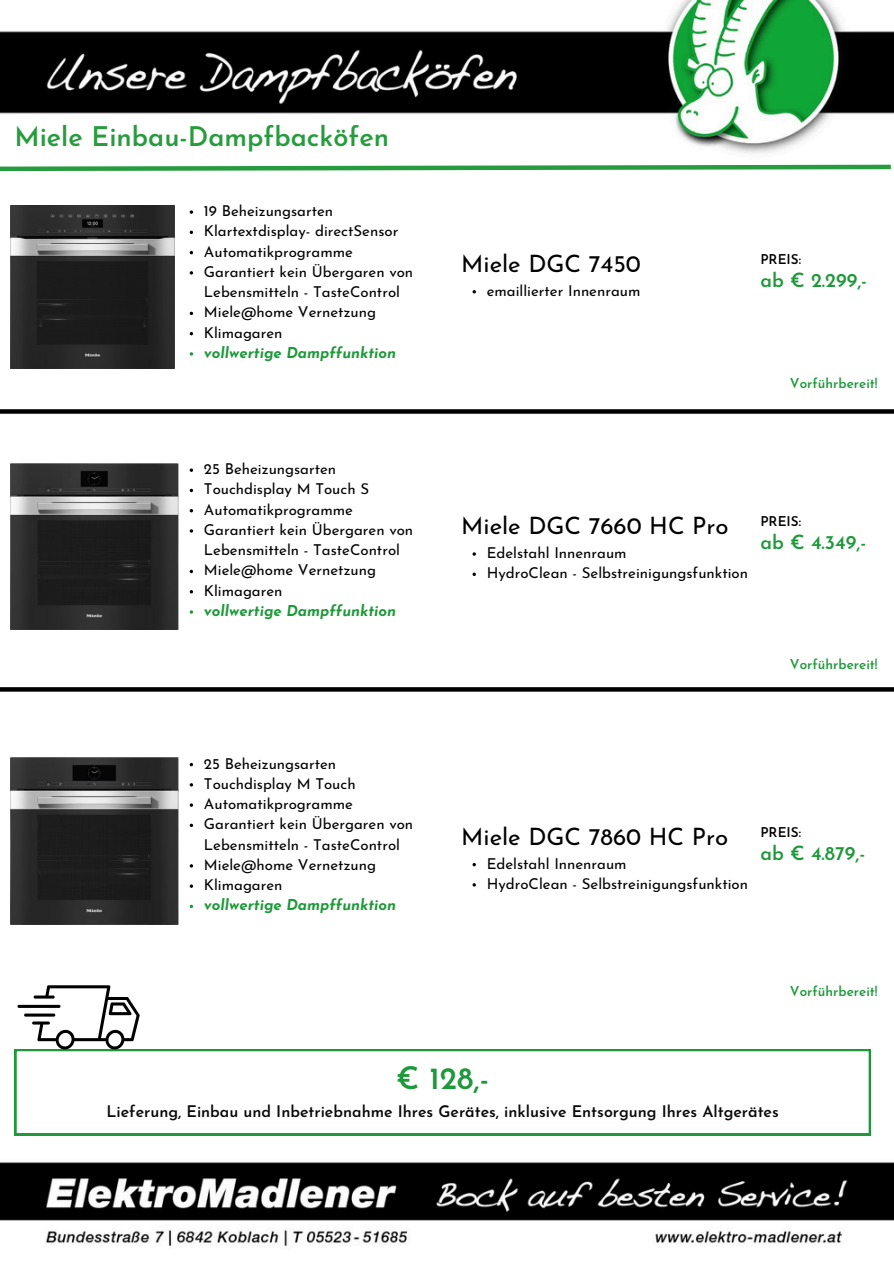
<style>
.page{position:relative;width:894px;height:1264px;background:#fff}
.page>*{position:absolute;margin:0;border:0;box-sizing:border-box;transform-origin:0 0}
.t1{font:600 30.9px "Josefin Sans";color:#1e993a}
.t2{font:600 27px "Josefin Sans";color:#279c3e}
.t3{font:24px "Josefin Sans";color:#000}
.t4{font:600 19.5px "Josefin Sans";color:#1e993a}
.t5{font:600 15.9px "Josefin Sans";color:#080808}
.t6{font:15px/20.2px "Josefin Sans";color:#000}
.t7{font:italic 700 15px "Josefin Sans";color:#1e993a}
.t8{font:600 13.5px "Josefin Sans";color:#1e993a}
.t9{font:600 13.5px "Josefin Sans";color:#000}
</style>
<div class="page">
<img style="left:0;top:0;width:893px;height:1246px">
<svg style="left:14px;top:1049px;width:856px;height:86px"></svg>
<svg style="left:0;top:162px;width:893px;height:11px"></svg>
<svg style="left:17px;top:985px;width:123px;height:64px"></svg>
<div style="left:0;top:409px;width:893px;height:5px;background:#000"></div>
<svg style="left:0;top:687px;width:893px;height:4px;background:#0b0b0b"></svg>
<svg style="left:472px;top:552px;width:4px;height:3px"></svg>
<svg style="left:472px;top:572px;width:4px;height:4px"></svg>
<img style="left:10px;top:205px;width:165px;height:163px">
<svg style="left:190px;top:468px;width:3px;height:4px"></svg>
<img style="left:10px;top:463px;width:168px;height:167px">
<img style="left:10px;top:757px;width:168px;height:167px">
<svg style="left:472px;top:290px;width:4px;height:3px"></svg>
<svg style="left:190px;top:210px;width:3px;height:4px"></svg>
<svg style="left:472px;top:863px;width:4px;height:3px"></svg>
<svg style="left:472px;top:883px;width:4px;height:3px"></svg>
<svg style="left:190px;top:823px;width:3px;height:4px"></svg>
<svg style="left:190px;top:904px;width:3px;height:4px"></svg>
<p class="t2" style="left:14px;top:126px;width:376px">Miele Einbau-Dampfbacköfen</p>
<p class="t6" style="left:204px;top:202px;width:131px">19 Beheizungsarten</p>
<p class="t6" style="left:204px;top:222px;width:196px">Klartextdisplay- directSensor</p>
<p class="t6" style="left:204px;top:243px;width:150px">Automatikprogramme</p>
<p class="t6" style="left:204px;top:263px;width:211px">Garantiert kein Übergaren von<br>Lebensmitteln - TasteControl</p>
<h2 class="t6" style="left:204px;top:303px;width:174px">Miele@home Vernetzung</h2>
<p class="t6" style="left:204px;top:324px;width:80px">Klimagaren</p>
<p class="t7" style="left:204px;top:346px;width:193px">vollwertige Dampffunktion</p>
<p class="t6" style="left:204px;top:460px;width:134px">25 Beheizungsarten</p>
<p class="t6" style="left:204px;top:480px;width:167px">Touchdisplay M Touch S</p>
<p class="t6" style="left:204px;top:501px;width:150px">Automatikprogramme</p>
<p class="t6" style="left:204px;top:521px;width:211px">Garantiert kein Übergaren von<br>Lebensmitteln - TasteControl</p>
<p class="t6" style="left:204px;top:561px;width:174px">Miele@home Vernetzung</p>
<p class="t6" style="left:204px;top:582px;width:80px">Klimagaren</p>
<h2 class="t7" style="left:204px;top:604px;width:193px">vollwertige Dampffunktion</h2>
<p class="t6" style="left:204px;top:754px;width:134px">25 Beheizungsarten</p>
<p class="t6" style="left:204px;top:775px;width:153px">Touchdisplay M Touch</p>
<p class="t6" style="left:204px;top:795px;width:150px">Automatikprogramme</p>
<p class="t6" style="left:204px;top:815px;width:211px">Garantiert kein Übergaren von<br>Lebensmitteln - TasteControl</p>
<p class="t6" style="left:204px;top:856px;width:174px">Miele@home Vernetzung</p>
<p class="t6" style="left:204px;top:876px;width:80px">Klimagaren</p>
<p class="t7" style="left:204px;top:899px;width:193px">vollwertige Dampffunktion</p>
<h3 class="t3" style="left:461px;top:254px;width:181px">Miele DGC 7450</h3>
<p class="t6" style="left:486px;top:282px;width:155px">emaillierter Innenraum</p>
<p class="t9" style="left:760px;top:254px;width:42px">PREIS:</p>
<p class="t4" style="left:760px;top:272px;width:108px">ab € 2.299,-</p>
<p class="t8" style="left:789px;top:377px;width:89px">Vorführbereit!</p>
<p class="t3" style="left:461px;top:516px;width:269px">Miele DGC 7660 HC Pro</p>
<p class="t6" style="left:486px;top:544px;width:141px">Edelstahl Innenraum</p>
<p class="t6" style="left:486px;top:564px;width:263px">HydroClean - Selbstreinigungsfunktion</p>
<p class="t9" style="left:760px;top:516px;width:42px">PREIS:</p>
<p class="t4" style="left:760px;top:534px;width:107px">ab € 4.349,-</p>
<p class="t8" style="left:789px;top:659px;width:89px">Vorführbereit!</p>
<h3 class="t3" style="left:461px;top:827px;width:268px">Miele DGC 7860 HC Pro</h3>
<p class="t6" style="left:486px;top:854px;width:141px">Edelstahl Innenraum</p>
<p class="t6" style="left:486px;top:875px;width:263px">HydroClean - Selbstreinigungsfunktion</p>
<p class="t9" style="left:760px;top:826px;width:42px">PREIS:</p>
<p class="t4" style="left:760px;top:844px;width:106px">ab € 4.879,-</p>
<p class="t8" style="left:789px;top:986px;width:89px">Vorführbereit!</p>
<h1 class="t1" style="left:396px;top:1065px;width:95px">€ 128,-</h1>
<h1 class="t5" style="left:106px;top:1104px;width:673px">Lieferung, Einbau und Inbetriebnahme Ihres Gerätes, inklusive Entsorgung Ihres Altgerätes</h1>
</div>
